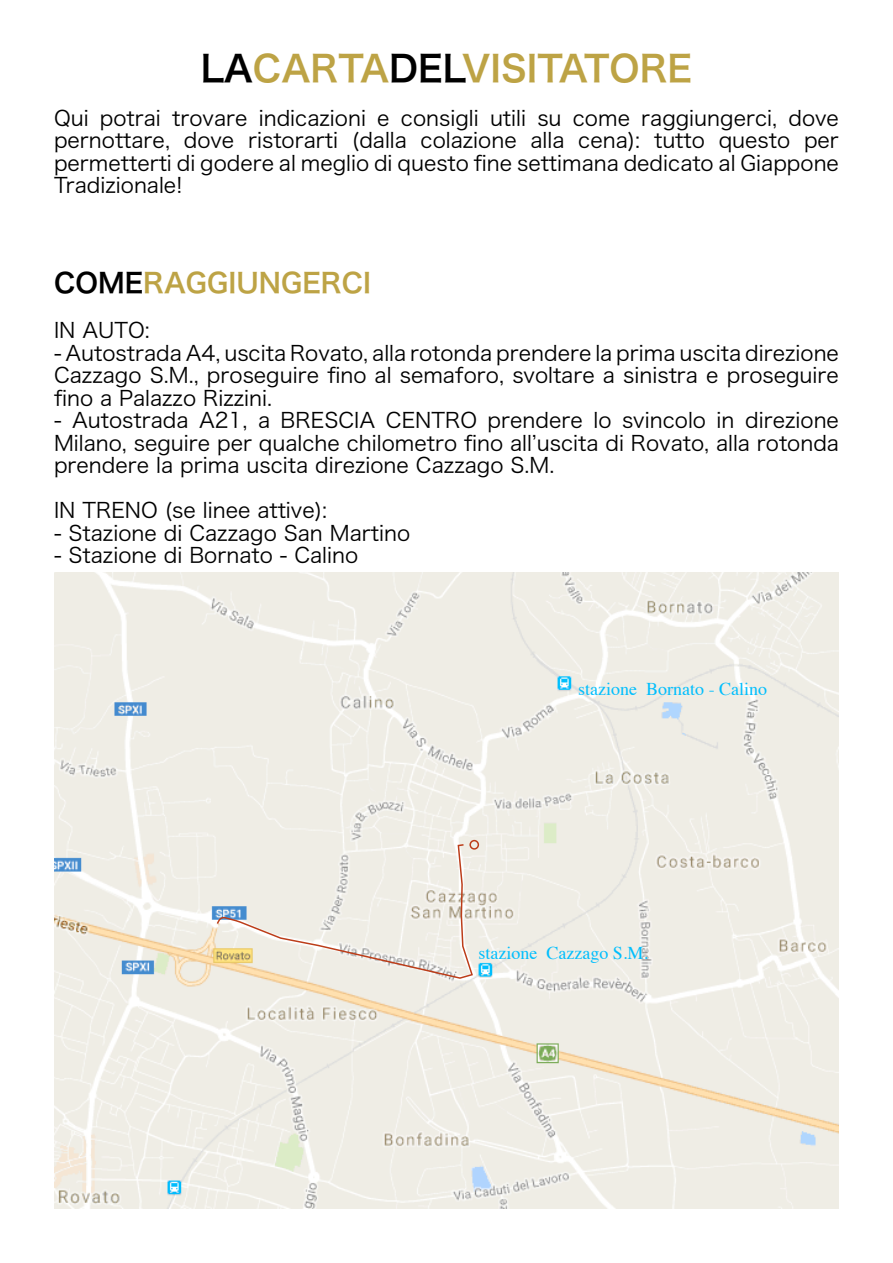
<style>
.page{position:relative;width:893px;height:1263px;background:#fff}
.page>*{position:absolute;margin:0;border:0;box-sizing:border-box;transform-origin:0 0}
.t1{font:36px "Hira Kaku Pro W6";color:#bda345}
.t2{font:27px "Hira Kaku Pro W6";color:#bda345}
.t3{font:21px/22.5px "Hira Kaku Pro W3";color:#000;text-align:justify}
.t4{font:18px "Times";color:#00befd}
.s1{color:#000}
</style>
<div class="page">
<img style="left:54px;top:573px;width:785px;height:635px">
<svg style="left:216px;top:843px;width:258px;height:137px;background:#ebe7de"></svg>
<div style="left:469px;top:840px;width:10px;height:10px;border:2px solid #bc3d19;border-radius:50%"></div>
<h1 class="t1" style="left:201px;top:36px;width:493px"><span class="s1">LA</span>CARTA<span class="s1">DEL</span>VISITATORE</h1>
<p class="t3" style="left:54px;top:105px;width:786px">Qui potrai trovare indicazioni e consigli utili su come raggiungerci, dove pernottare, dove ristorarti (dalla colazione alla cena): tutto questo per permetterti di godere al meglio di questo fine settimana dedicato al Giappone Tradizionale!</p>
<p class="t2" style="left:54px;top:259px;width:319px"><span class="s1">COME</span>RAGGIUNGERCI</p>
<p class="t3" style="left:54px;top:317px;width:97px">IN AUTO:</p>
<p class="t3" style="left:54px;top:340px;width:786px">- Autostrada A4, uscita Rovato, alla rotonda prendere la prima uscita direzione Cazzago S.M., proseguire fino al semaforo, svoltare a sinistra e proseguire fino a Palazzo Rizzini.</p>
<p class="t3" style="left:54px;top:407px;width:786px">- Autostrada A21, a BRESCIA CENTRO prendere lo svincolo in direzione Milano, seguire per qualche chilometro fino all’uscita di Rovato, alla rotonda prendere la prima uscita direzione Cazzago S.M.</p>
<p class="t3" style="left:54px;top:497px;width:275px">IN TRENO (se linee attive):</p>
<p class="t3" style="left:54px;top:520px;width:358px">- Stazione di Cazzago San Martino</p>
<p class="t3" style="left:54px;top:542px;width:306px">- Stazione di Bornato - Calino</p>
<p class="t4" style="left:578px;top:672px;width:190px">stazione Bornato - Calino</p>
<p class="t4" style="left:478px;top:936px;width:171px">stazione Cazzago S.M.</p>
</div>
